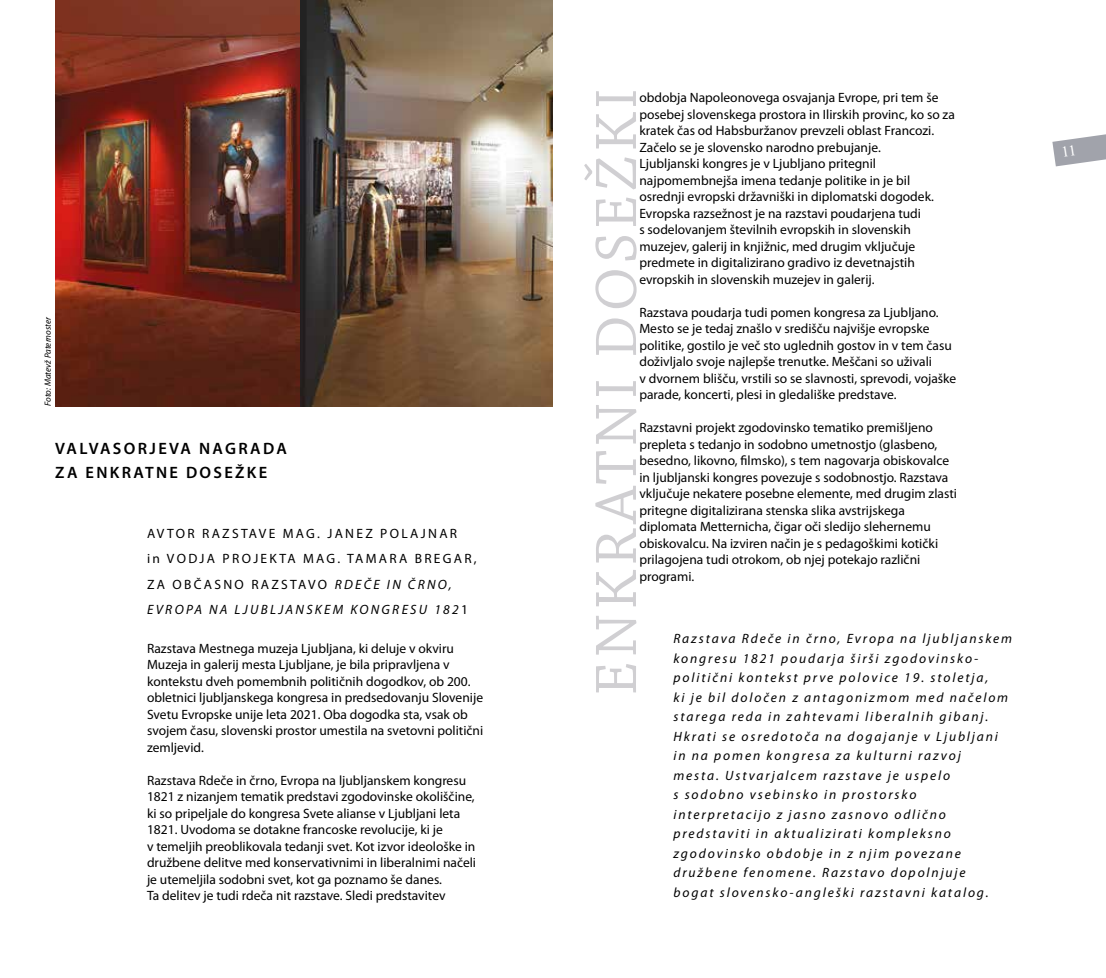
<style>
.page{position:relative;width:1106px;height:978px;background:#fff}
.page>*{position:absolute;margin:0;border:0;box-sizing:border-box;transform-origin:0 0}
.t1{font:61.5px "Chaparral Pro";letter-spacing:.06em;color:#d0cfd2}
.t2{font:600 16.5px/24px "Myriad Pro";letter-spacing:.14em;color:#000}
.t3{font:13.5px/16.5px "Myriad Pro";color:#000}
.t4{font:italic 13.5px/19.5px "Myriad Pro";letter-spacing:.14em;color:#000}
.t5{font:13.5px/25.5px "Myriad Pro";letter-spacing:.17em;color:#000}
.t6{font:italic 9px "Myriad Pro";color:#000}
.s1{font-style:italic}
</style>
<div class="page">
<img style="left:55px;top:0;width:498px;height:406px">
<svg style="left:1052px;top:134px;width:54px;height:32px"></svg>
<p class="t6" style="left:42px;top:406px;width:91px;rotate:-90deg">Foto: Matevž Paternoster</p>
<p class="t2" style="left:55px;top:436px;width:233px">VALVASORJEVA NAGRADA<br>ZA ENKRATNE DOSEŽKE</p>
<p class="t5" style="left:147px;top:520px;width:331px">AVTOR RAZSTAVE MAG. JANEZ POLAJNAR<br>in VODJA PROJEKTA MAG. TAMARA BREGAR, ZA OBČASNO RAZSTAVO <span class="s1">RDEČE IN ČRNO, EVROPA NA LJUBLJANSKEM KONGRESU 182</span>1</p>
<p class="t3" style="left:147px;top:640px;width:338px">Razstava Mestnega muzeja Ljubljana, ki deluje v okviru Muzeja in galerij mesta Ljubljane, je bila pripravljena v kontekstu dveh pomembnih političnih dogodkov, ob 200. obletnici ljubljanskega kongresa in predsedovanju Slovenije Svetu Evropske unije leta 2021. Oba dogodka sta, vsak ob svojem času, slovenski prostor umestila na svetovni politični zemljevid.</p>
<p class="t3" style="left:147px;top:772px;width:330px">Razstava Rdeče in črno, Evropa na ljubljanskem kongresu 1821 z nizanjem tematik predstavi zgodovinske okoliščine, ki so pripeljale do kongresa Svete alianse v Ljubljani leta 1821. Uvodoma se dotakne francoske revolucije, ki je<br>v temeljih preoblikovala tedanji svet. Kot izvor ideološke in družbene delitve med konservativnimi in liberalnimi načeli je utemeljila sodobni svet, kot ga poznamo še danes.<br>Ta delitev je tudi rdeča nit razstave. Sledi predstavitev</p>
<h1 class="t1" style="left:582px;top:695px;width:608px;rotate:-90deg">ENKRATNI DOSEŽKI</h1>
<p class="t3" style="left:639px;top:89px;width:317px">obdobja Napoleonovega osvajanja Evrope, pri tem še posebej slovenskega prostora in Ilirskih provinc, ko so za kratek čas od Habsburžanov prevzeli oblast Francozi.<br>Začelo se je slovensko narodno prebujanje.<br>Ljubljanski kongres je v Ljubljano pritegnil najpomembnejša imena tedanje politike in je bil osrednji evropski državniški in diplomatski dogodek.<br>Evropska razsežnost je na razstavi poudarjena tudi<br>s sodelovanjem številnih evropskih in slovenskih muzejev, galerij in knjižnic, med drugim vključuje predmete in digitalizirano gradivo iz devetnajstih evropskih in slovenskih muzejev in galerij.</p>
<p class="t3" style="left:639px;top:304px;width:318px">Razstava poudarja tudi pomen kongresa za Ljubljano.<br>Mesto se je tedaj znašlo v središču najvišje evropske politike, gostilo je več sto uglednih gostov in v tem času doživljalo svoje najlepše trenutke. Meščani so uživali<br>v dvornem blišču, vrstili so se slavnosti, sprevodi, vojaške parade, koncerti, plesi in gledališke predstave.</p>
<p class="t3" style="left:639px;top:419px;width:319px">Razstavni projekt zgodovinsko tematiko premišljeno prepleta s tedanjo in sodobno umetnostjo (glasbeno, besedno, likovno, filmsko), s tem nagovarja obiskovalce in ljubljanski kongres povezuje s sodobnostjo. Razstava vključuje nekatere posebne elemente, med drugim zlasti pritegne digitalizirana stenska slika avstrijskega diplomata Metternicha, čigar oči sledijo slehernemu obiskovalcu. Na izviren način je s pedagoškimi kotički prilagojena tudi otrokom, ob njej potekajo različni programi.</p>
<p class="t4" style="left:673px;top:629px;width:340px">Razstava Rdeče in črno, Evropa na ljubljanskem kongresu 1821 poudarja širši zgodovinsko&shy;politični kontekst prve polovice 19. stoletja,<br>ki je bil določen z antagonizmom med načelom starega reda in zahtevami liberalnih gibanj.<br>Hkrati se osredotoča na dogajanje v Ljubljani in na pomen kongresa za kulturni razvoj<br>mesta. Ustvarjalcem razstave je uspelo<br>s sodobno vsebinsko in prostorsko interpretacijo z jasno zasnovo odlično predstaviti in aktualizirati kompleksno zgodovinsko obdobje in z njim povezane družbene fenomene. Razstavo dopolnjuje<br>bogat slovensko-angleški razstavni katalog.</p>
</div>
